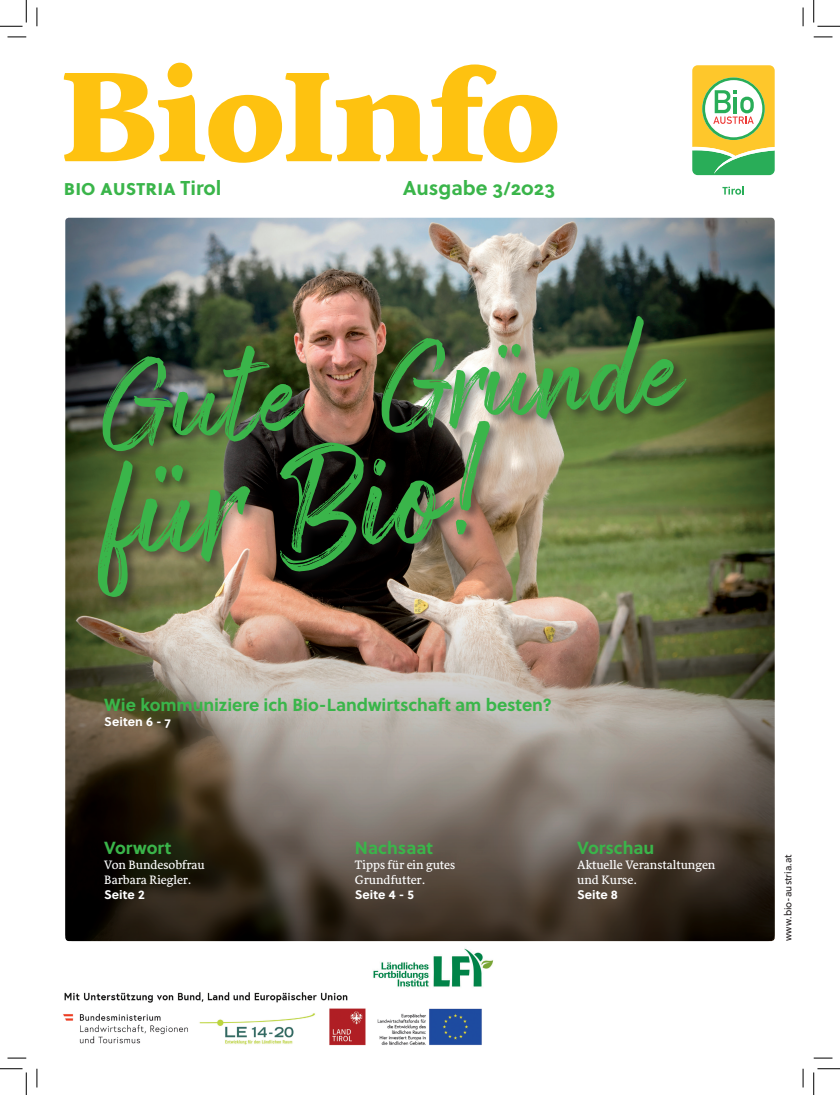
<style>
.page{position:relative;width:840px;height:1095px;background:#fff}
.page>*{position:absolute;margin:0;border:0;box-sizing:border-box;transform-origin:0 0}
.t1{font:137.5px "Arsilon";color:#3ab54a}
.t2{font:131px "Sirba Bl";letter-spacing:-.04em;color:#fec210}
.t3{font:112.5px "Arsilon";color:#3ab54a}
.t4{font:700 20px "Soleil";color:#3ab54a}
.t5{font:700 17.5px "Soleil";letter-spacing:-.005em;color:#3ab54a}
.t6{font:12.5px/15px "Sirba";color:#fff}
.t7{font:700 12.5px "Soleil";color:#fff}
.t8{font:10px "Soleil";color:#231f20}
</style>
<div class="page">
<img style="left:65px;top:218px;width:709px;height:722px">
<img style="left:65px;top:531px;width:709px;height:409px;border-radius:7px">
<img style="left:63px;top:992px;width:419px;height:54px">
<img style="left:360px;top:937px;width:145px;height:62px">
<div style="left:99px;top:314px;width:599px;height:150px;background:#231f20;opacity:.6"></div>
<div style="left:95px;top:418px;width:407px;height:191px;background:#231f20;opacity:.6"></div>
<svg style="left:722px;top:186px;width:21px;height:9px"></svg>
<svg style="left:692px;top:65px;width:82px;height:110px"></svg>
<svg style="left:8px;top:36px;width:18px;height:2px"></svg>
<svg style="left:813px;top:36px;width:19px;height:2px"></svg>
<svg style="left:8px;top:1057px;width:18px;height:1px"></svg>
<svg style="left:813px;top:1057px;width:19px;height:1px"></svg>
<svg style="left:36px;top:8px;width:2px;height:18px"></svg>
<svg style="left:36px;top:1068px;width:2px;height:19px"></svg>
<svg style="left:802px;top:8px;width:1px;height:18px"></svg>
<svg style="left:802px;top:1068px;width:1px;height:19px"></svg>
<svg style="left:0;top:0;width:27px;height:27px"></svg>
<svg style="left:0;top:1068px;width:27px;height:26px"></svg>
<svg style="left:813px;top:0;width:26px;height:27px"></svg>
<svg style="left:813px;top:1068px;width:26px;height:26px"></svg>
<h2 class="t2" style="left:58px;top:6px;width:505px">BioInfo</h2>
<h3 class="t4" style="left:64px;top:175px;width:159px">bio austria Tirol</h3>
<h3 class="t4" style="left:402px;top:175px;width:154px">Ausgabe 3/2023</h3>
<h3 class="t3" style="left:96px;top:338px;width:582px;rotate:-4deg">Gute Gründe</h3>
<h1 class="t1" style="left:99px;top:429px;width:404px;rotate:-4deg">für Bio!</h1>
<h3 class="t5" style="left:104px;top:693px;width:449px">Wie kommuniziere ich Bio-Landwirtschaft am besten?</h3>
<p class="t7" style="left:104px;top:713px;width:68px">Seiten 6 - 7</p>
<h3 class="t5" style="left:104px;top:836px;width:69px">Vorwort</h3>
<p class="t6" style="left:104px;top:857px;width:102px">Von Bundesobfrau<br>Barbara Riegler.</p>
<p class="t7" style="left:104px;top:886px;width:42px">Seite 2</p>
<h3 class="t5" style="left:355px;top:836px;width:80px">Nachsaat</h3>
<p class="t6" style="left:355px;top:857px;width:102px">Tipps für ein gutes<br>Grundfutter.</p>
<p class="t7" style="left:355px;top:886px;width:60px">Seite 4 - 5</p>
<h3 class="t5" style="left:577px;top:836px;width:79px">Vorschau</h3>
<p class="t6" style="left:577px;top:857px;width:139px">Aktuelle Veranstaltungen und Kurse.</p>
<p class="t7" style="left:577px;top:886px;width:42px">Seite 8</p>
<p class="t8" style="left:781px;top:940px;width:88px;rotate:-90deg">www.bio-austria.at</p>
</div>
